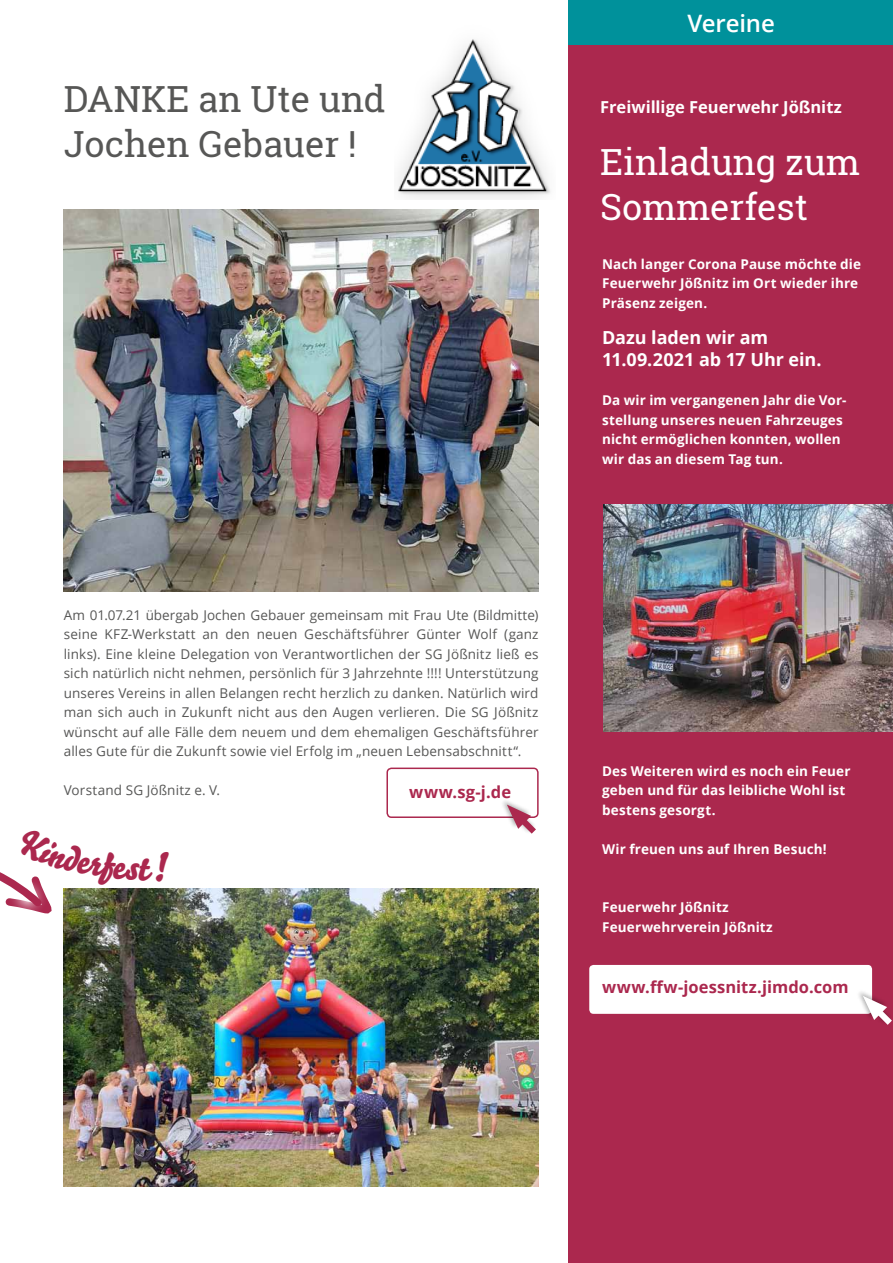
<style>
.page{position:relative;width:893px;height:1263px;background:#fff}
.page>*{position:absolute;margin:0;border:0;box-sizing:border-box;transform-origin:0 0}
.t1{font:40.5px "Bello Script";color:#ab284e}
.t2{font:36px/45px "Roboto Slab";color:#575756}
.t3{font:36px/45px "Roboto Slab";color:#fff}
.t4{font:600 24px "Open Sans";letter-spacing:-.005em;color:#fff}
.t5{font:700 18px/22.5px "Open Sans";letter-spacing:-.005em;color:#fff}
.t6{font:700 16.5px "Open Sans";letter-spacing:.005em;color:#ab284e}
.t7{font:700 16.5px "Open Sans";color:#fff}
.t8{font:13.5px/19.5px "Open Sans";letter-spacing:.01em;color:#575756;text-align:justify}
.t9{font:700 13.5px/19.5px "Open Sans";letter-spacing:.01em;color:#fff}
</style>
<div class="page">
<img style="left:64px;top:209px;width:475px;height:382px">
<img style="left:64px;top:889px;width:475px;height:297px">
<div style="left:568px;top:23px;width:325px;height:1240px;background:#ab284e"></div>
<div style="left:569px;top:0;width:324px;height:45px;background:#00919b"></div>
<img style="left:398px;top:39px;width:153px;height:160px">
<div style="left:589px;top:965px;width:283px;height:49px;background:#fff;border-radius:4px"></div>
<div style="left:856px;top:988px;width:37px;height:38px;background:#000;opacity:.34"></div>
<svg style="left:863px;top:996px;width:30px;height:30px"></svg>
<img style="left:604px;top:504px;width:289px;height:227px">
<div style="left:386px;top:767px;width:153px;height:51px;border:2px solid #ab284e;border-radius:4px"></div>
<div style="left:500px;top:797px;width:37px;height:37px;background:#000;opacity:.34"></div>
<svg style="left:507px;top:804px;width:32px;height:30px"></svg>
<img style="left:0;top:872px;width:153px;height:100px">
<h2 class="t2" style="left:64px;top:76px;width:323px">DANKE an Ute und<br>Jochen Gebauer !</h2>
<p class="t8" style="left:64px;top:605px;width:476px">Am 01.07.21 übergab Jochen Gebauer gemeinsam mit Frau Ute (Bildmitte) seine KFZ-Werkstatt an den neuen Geschäftsführer Günter Wolf (ganz links). Eine kleine Delegation von Verantwortlichen der SG Jößnitz ließ es sich natürlich nicht nehmen, persönlich für 3 Jahrzehnte !!!! Unterstützung unseres Vereins in allen Belangen recht herzlich zu danken. Natürlich wird man sich auch in Zukunft nicht aus den Augen verlieren. Die SG Jößnitz wünscht auf alle Fälle dem neuem und dem ehemaligen Geschäftsführer alles Gute für die Zukunft sowie viel Erfolg im „neuen Lebensabschnitt“.</p>
<p class="t8" style="left:64px;top:780px;width:158px">Vorstand SG Jößnitz e. V.</p>
<p class="t6" style="left:409px;top:780px;width:103px">www.sg-j.de</p>
<h1 class="t1" style="left:150px;top:837px;width:22px">!</h1>
<h3 class="t4" style="left:688px;top:7px;width:89px">Vereine</h3>
<p class="t7" style="left:600px;top:95px;width:243px">Freiwillige Feuerwehr Jößnitz</p>
<h2 class="t3" style="left:600px;top:139px;width:261px">Einladung zum<br>Sommerfest</h2>
<p class="t9" style="left:602px;top:254px;width:260px">Nach langer Corona Pause möchte die<br>Feuerwehr Jößnitz im Ort wieder ihre<br>Präsenz zeigen.</p>
<h3 class="t5" style="left:602px;top:325px;width:221px">Dazu laden wir am<br>11.09.2021 ab 17 Uhr ein.</h3>
<p class="t9" style="left:602px;top:390px;width:246px">Da wir im vergangenen Jahr die Vor&shy;stellung unseres neuen Fahrzeuges nicht ermöglichen konnten, wollen wir das an diesem Tag tun.</p>
<p class="t9" style="left:602px;top:760px;width:250px">Des Weiteren wird es noch ein Feuer geben und für das leibliche Wohl ist bestens gesorgt.</p>
<p class="t9" style="left:602px;top:838px;width:226px">Wir freuen uns auf Ihren Besuch!</p>
<p class="t9" style="left:602px;top:897px;width:172px">Feuerwehr Jößnitz<br>Feuerwehrverein Jößnitz</p>
<p class="t6" style="left:602px;top:975px;width:248px">www.ffw-joessnitz.jimdo.com</p>
</div>
